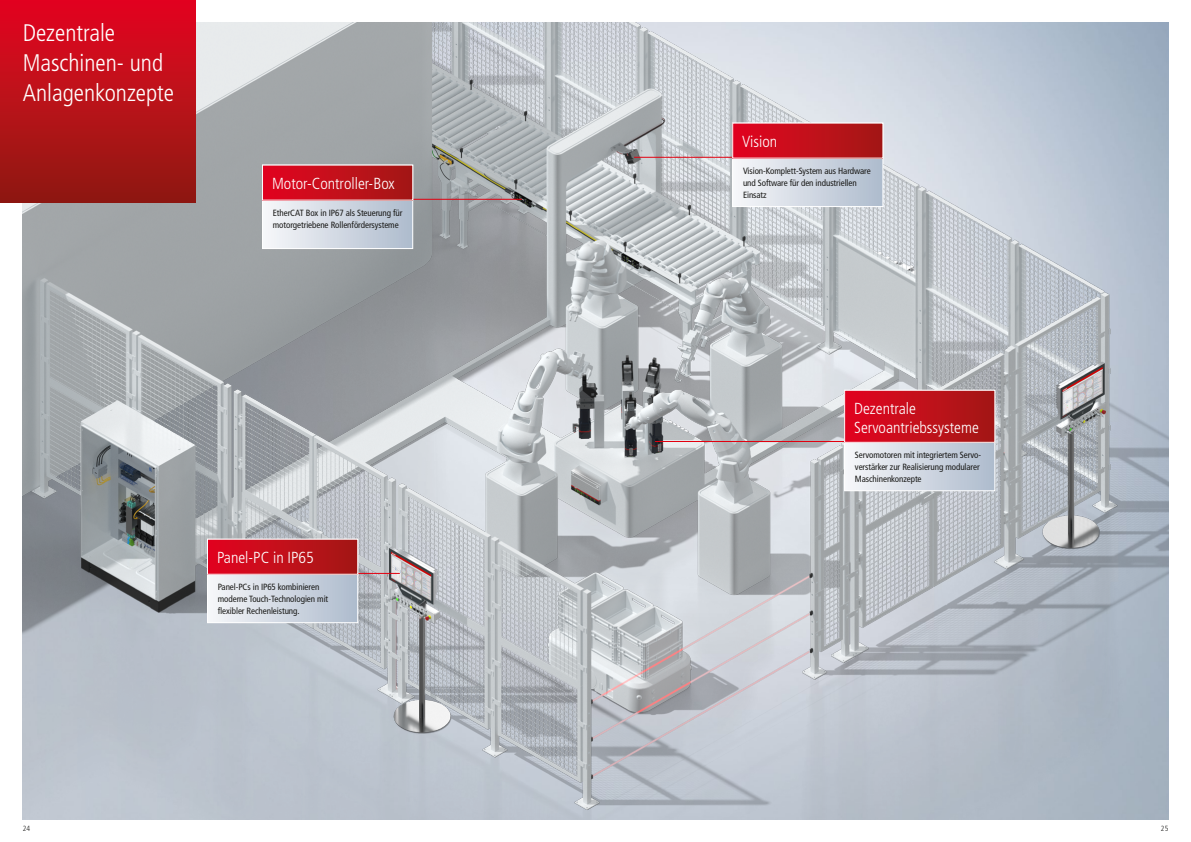
<style>
.page{position:relative;width:1191px;height:842px;background:#fff}
.page>*{position:absolute;margin:0;border:0;box-sizing:border-box;transform-origin:0 0}
.t1{font:300 condensed 24px/30px "Frutiger LT Pro";color:#fff}
.t2{font:300 condensed 16px/19.2px "Frutiger LT Pro";color:#fff}
.t3{font:condensed 9px/12px "Frutiger LT Pro";letter-spacing:-.01em;color:#1a1a18}
.t4{font:300 condensed 7.5px "Frutiger LT Pro";color:#1a1a18}
</style>
<div class="page">
<img style="left:23px;top:23px;width:1145px;height:796px">
<div style="left:0;top:0;width:196px;height:203px;background:linear-gradient(to bottom,#e50520,#8e1b11)"></div>
<hr style="left:397px;top:199px;width:125px;height:1px;background:#e3000f">
<div style="left:262px;top:165px;width:151px;height:84px;background:linear-gradient(to right,#f7f8fa,#adbbcd)"></div>
<div style="left:262px;top:165px;width:151px;height:84px;border:1px solid #fff"></div>
<div style="left:262px;top:165px;width:151px;height:35px;background:linear-gradient(to right,#e30420,#a21915)"></div>
<hr style="left:342px;top:573px;width:58px;height:1px;background:#e3000f">
<div style="left:207px;top:539px;width:151px;height:84px;background:linear-gradient(to right,#f7f8fa,#adbbcd)"></div>
<div style="left:207px;top:539px;width:151px;height:84px;border:1px solid #fff"></div>
<div style="left:207px;top:539px;width:151px;height:35px;background:linear-gradient(to right,#e30420,#a21915)"></div>
<div style="left:207px;top:539px;width:151px;height:36px;border:1px solid #fff"></div>
<hr style="left:634px;top:157px;width:108px;height:1px;background:#e3000f">
<div style="left:732px;top:123px;width:151px;height:84px;background:linear-gradient(to right,#f7f8fa,#adbbcd)"></div>
<div style="left:732px;top:123px;width:151px;height:84px;border:1px solid #fff"></div>
<div style="left:732px;top:123px;width:151px;height:35px;background:linear-gradient(to right,#e30420,#a31915)"></div>
<hr style="left:655px;top:441px;width:199px;height:1px;background:#e3000f">
<div style="left:844px;top:390px;width:150px;height:101px;background:linear-gradient(to right,#f7f8fa,#aebccd)"></div>
<div style="left:844px;top:390px;width:151px;height:101px;border:1px solid #fff"></div>
<div style="left:844px;top:390px;width:150px;height:52px;background:linear-gradient(to right,#e30420,#a31916)"></div>
<div style="left:844px;top:390px;width:151px;height:53px;border:1px solid #fff"></div>
<h1 class="t1" style="left:23px;top:18px;width:153px">Dezentrale<br>Maschinen- und<br>Anlagenkonzepte</h1>
<h2 class="t2" style="left:272px;top:174px;width:124px">Motor-Controller-Box</h2>
<p class="t3" style="left:273px;top:207px;width:131px">EtherCAT Box in IP67 als Steuerung für motorgetriebene Rollenfördersysteme</p>
<h2 class="t2" style="left:217px;top:548px;width:98px">Panel-PC in IP65</h2>
<p class="t3" style="left:218px;top:581px;width:112px">Panel-PCs in IP65 kombinieren moderne Touch-Technologien mit flexibler Rechenleistung.</p>
<h2 class="t2" style="left:742px;top:132px;width:36px">Vision</h2>
<p class="t3" style="left:743px;top:165px;width:129px">Vision-Komplett-System aus Hardware und Software für den industriellen<br>Einsatz</p>
<h2 class="t2" style="left:854px;top:399px;width:126px">Dezentrale<br>Servoantriebssysteme</h2>
<p class="t3" style="left:855px;top:449px;width:128px">Servomotoren mit integriertem Servo&shy;verstärker zur Realisierung modularer<br>Maschinenkonzepte</p>
<p class="t4" style="left:23px;top:824px;width:9px">24</p>
<p class="t4" style="left:1161px;top:824px;width:9px">25</p>
</div>
